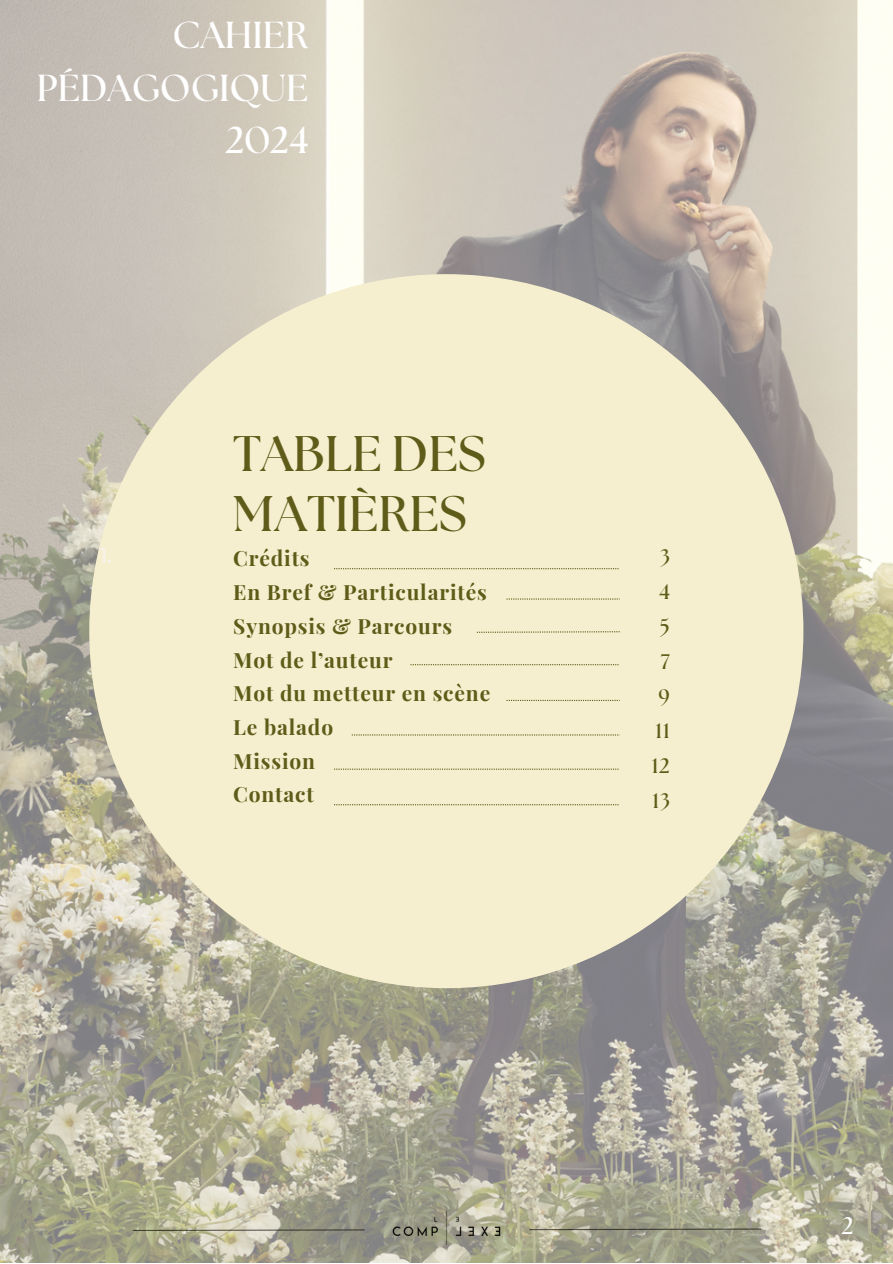
<style>
.page{position:relative;width:893px;height:1264px;background:#fff}
.page>*{position:absolute;margin:0;border:0;box-sizing:border-box;transform-origin:0 0}
.t1{font:700 49.95px/59.6px "The Seasons";color:#5f5b19}
.t2{font:700 37.5px "The Seasons";color:#fff}
.t3{font:700 24px "The Seasons";color:#fff}
.t4{font:700 21px "Playfair Display";letter-spacing:.04em;color:#5f5b19}
.t5{font:700 21px "The Seasons";color:#5f5b19}
.t6{font:500 21px "Montserrat";color:#f6f3ec}
</style>
<div class="page">
<img style="left:0;top:0;width:892px;height:1262px">
<div style="left:89px;top:274px;width:714px;height:714px;background:#f6efcf;border-radius:50%"></div>
<img style="left:386px;top:1167px;width:121px;height:95px">
<svg style="left:528px;top:1227px;width:234px;height:3px"></svg>
<svg style="left:131px;top:1228px;width:234px;height:3px"></svg>
<svg style="left:334px;top:568px;width:284px;height:1px"></svg>
<svg style="left:506px;top:598px;width:114px;height:1px"></svg>
<svg style="left:477px;top:631px;width:142px;height:2px"></svg>
<svg style="left:410px;top:664px;width:208px;height:1px"></svg>
<svg style="left:506px;top:700px;width:114px;height:1px"></svg>
<svg style="left:352px;top:734px;width:267px;height:1px"></svg>
<svg style="left:334px;top:768px;width:284px;height:1px"></svg>
<svg style="left:334px;top:804px;width:284px;height:1px"></svg>
<p class="t2" style="left:172px;top:18px;width:137px">CAHIER</p>
<p class="t2" style="left:37px;top:70px;width:273px">PÉDAGOGIQUE</p>
<p class="t2" style="left:225px;top:123px;width:85px">2024</p>
<p class="t1" style="left:233px;top:426px;width:254px">TABLE DES<br>MATIÈRES</p>
<p class="t6" style="left:100px;top:543px;width:14px">1.</p>
<p class="t4" style="left:233px;top:543px;width:78px">Crédits</p>
<p class="t4" style="left:233px;top:577px;width:255px">En Bref &amp; Particularités</p>
<p class="t4" style="left:233px;top:611px;width:220px">Synopsis &amp; Parcours</p>
<p class="t4" style="left:233px;top:644px;width:161px">Mot de l’auteur</p>
<p class="t4" style="left:233px;top:678px;width:258px">Mot du metteur en scène</p>
<p class="t4" style="left:233px;top:712px;width:101px">Le balado</p>
<p class="t4" style="left:233px;top:746px;width:83px">Mission</p>
<p class="t4" style="left:233px;top:779px;width:82px">Contact</p>
<p class="t5" style="left:660px;top:547px;width:11px">3</p>
<p class="t5" style="left:659px;top:582px;width:12px">4</p>
<p class="t5" style="left:659px;top:617px;width:12px">5</p>
<p class="t5" style="left:661px;top:652px;width:10px">7</p>
<p class="t5" style="left:658px;top:686px;width:13px">9</p>
<p class="t5" style="left:655px;top:721px;width:16px">11</p>
<p class="t5" style="left:651px;top:756px;width:20px">12</p>
<p class="t5" style="left:652px;top:791px;width:19px">13</p>
<p class="t3" style="left:841px;top:1215px;width:14px">2</p>
</div>
